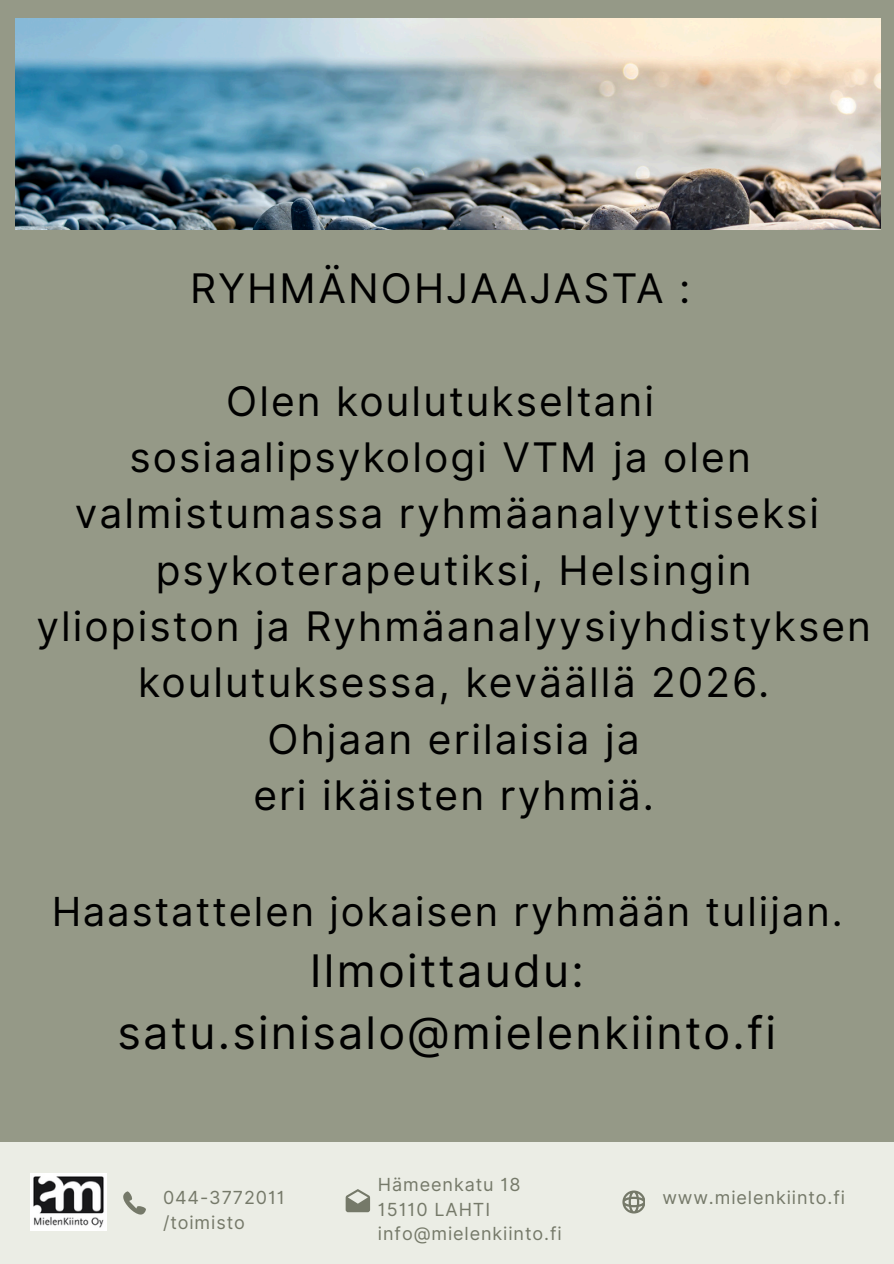
<style>
.page{position:relative;width:894px;height:1264px;background:#fff}
.page>*{position:absolute;margin:0;border:0;box-sizing:border-box;transform-origin:0 0}
.t1{font:44.85px/62.1px "Inter";letter-spacing:.05em;color:#000;text-align:center}
.t2{font:40.8px "Inter";letter-spacing:.05em;color:#000}
.t3{font:40.05px "Inter";letter-spacing:.05em;color:#000}
.t4{font:18px/24.8px "Inter";letter-spacing:.05em;color:#757969}
</style>
<div class="page">
<div style="left:0;top:0;width:893px;height:1263px;background:#959987"></div>
<img style="left:16px;top:18px;width:864px;height:211px">
<div style="left:0;top:1141px;width:893px;height:122px;background:#ebede5"></div>
<svg style="left:345px;top:1189px;width:25px;height:23px"></svg>
<svg style="left:622px;top:1190px;width:22px;height:22px"></svg>
<svg style="left:123px;top:1191px;width:22px;height:23px"></svg>
<img style="left:31px;top:1173px;width:75px;height:57px">
<p class="t2" style="left:190px;top:264px;width:502px">RYHMÄNOHJAAJASTA :</p>
<p class="t2" style="left:226px;top:376px;width:429px">Olen koulutukseltani</p>
<p class="t2" style="left:129px;top:433px;width:622px">sosiaalipsykologi VTM ja olen</p>
<p class="t2" style="left:75px;top:489px;width:745px">valmistumassa ryhmäanalyyttiseksi</p>
<p class="t2" style="left:156px;top:545px;width:597px">psykoterapeutiksi, Helsingin</p>
<p class="t2" style="left:36px;top:602px;width:835px">yliopiston ja Ryhmäanalyysiyhdistyksen</p>
<p class="t2" style="left:138px;top:658px;width:632px">koulutuksessa, keväällä 2026.</p>
<p class="t2" style="left:267px;top:714px;width:373px">Ohjaan erilaisia ja</p>
<p class="t2" style="left:253px;top:770px;width:402px">eri ikäisten ryhmiä.</p>
<p class="t3" style="left:51px;top:887px;width:793px">Haastattelen jokaisen ryhmään tulijan.</p>
<p class="t1" style="left:117px;top:939px;width:659px">Ilmoittaudu: satu.sinisalo@mielenkiinto.fi</p>
<p class="t4" style="left:163px;top:1185px;width:123px">044-3772011 /toimisto</p>
<p class="t4" style="left:378px;top:1171px;width:185px">Hämeenkatu 18<br>15110 LAHTI info@mielenkiinto.fi</p>
<p class="t4" style="left:662px;top:1185px;width:184px">www.mielenkiinto.fi</p>
</div>
